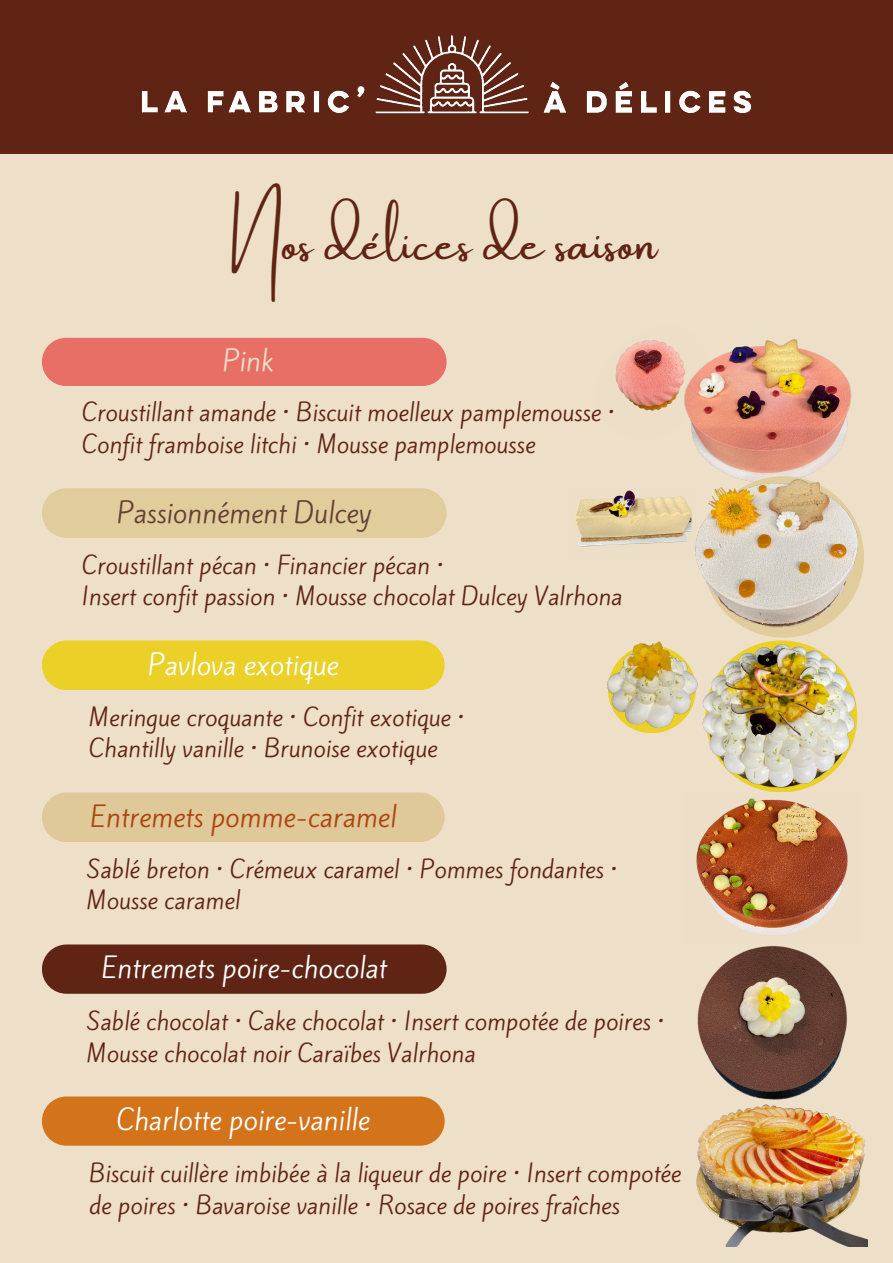
<style>
.page{position:relative;width:893px;height:1263px;background:#eedfc9}
.page>*{position:absolute;margin:0;border:0;box-sizing:border-box;transform-origin:0 0}
.t1{font:48.75px "Amsterdam One";color:#602414}
.t2{font:26.25px "Kite One";color:#fff}
.t3{font:26.25px "Kite One";color:#ad4512}
.t4{font:26.25px "Kite One";color:#654035}
.t5{font:26.25px "Kite One";color:#eedfc9}
.t6{font:22.5px/31.5px "Kite One";color:#602414}
</style>
<div class="page">
<div style="left:0;top:0;width:893px;height:154px;background:#602414"></div>
<img style="left:141px;top:35px;width:611px;height:79px">
<div style="left:42px;top:1096px;width:402px;height:50px;background:#d4741a"></div>
<div style="left:42px;top:792px;width:402px;height:50px;background:#dfc998;border-radius:25px"></div>
<div style="left:42px;top:338px;width:404px;height:48px;background:#e86f65;border-radius:24px"></div>
<svg style="left:615px;top:340px;width:60px;height:71px"></svg>
<div style="left:42px;top:640px;width:402px;height:50px;background:#ebd028;border-radius:25px"></div>
<div style="left:42px;top:488px;width:404px;height:50px;background:#e1cd9b"></div>
<div style="left:42px;top:944px;width:404px;height:50px;background:#602414;border-radius:25px"></div>
<img style="left:675px;top:339px;width:177px;height:124px">
<img style="left:575px;top:490px;width:106px;height:57px">
<img style="left:702px;top:656px;width:154px;height:133px">
<img style="left:696px;top:798px;width:152px;height:137px">
<img style="left:696px;top:1105px;width:171px;height:142px">
<img style="left:697px;top:946px;width:150px;height:159px">
<img style="left:607px;top:641px;width:91px;height:87px">
<img style="left:681px;top:463px;width:183px;height:193px">
<p class="t1" style="left:232px;top:216px;width:427px">Nos délices de saison</p>
<p class="t5" style="left:223px;top:342px;width:52px">Pink</p>
<p class="t6" style="left:82px;top:397px;width:535px">Croustillant amande • Biscuit moelleux pamplemousse •<br>Confit framboise litchi • Mousse pamplemousse</p>
<p class="t4" style="left:117px;top:494px;width:256px">Passionnément Dulcey</p>
<p class="t6" style="left:82px;top:549px;width:363px">Croustillant pécan • Financier pécan •</p>
<p class="t6" style="left:82px;top:581px;width:541px">Insert confit passion • Mousse chocolat Dulcey Valrhona</p>
<p class="t2" style="left:148px;top:646px;width:192px">Pavlova exotique</p>
<p class="t6" style="left:89px;top:702px;width:377px">Meringue croquante • Confit exotique •</p>
<p class="t6" style="left:89px;top:733px;width:350px">Chantilly vanille • Brunoise exotique</p>
<p class="t3" style="left:90px;top:798px;width:308px">Entremets pomme-caramel</p>
<p class="t6" style="left:87px;top:854px;width:532px">Sablé breton • Crémeux caramel • Pommes fondantes •<br>Mousse caramel</p>
<p class="t2" style="left:102px;top:949px;width:287px">Entremets poire-chocolat</p>
<p class="t6" style="left:87px;top:1006px;width:580px">Sablé chocolat • Cake chocolat • Insert compotée de poires •<br>Mousse chocolat noir Caraïbes Valrhona</p>
<p class="t2" style="left:117px;top:1101px;width:255px">Charlotte poire-vanille</p>
<p class="t6" style="left:89px;top:1158px;width:593px">Biscuit cuillère imbibée à la liqueur de poire • Insert compotée de poires • Bavaroise vanille • Rosace de poires fraîches</p>
</div>
